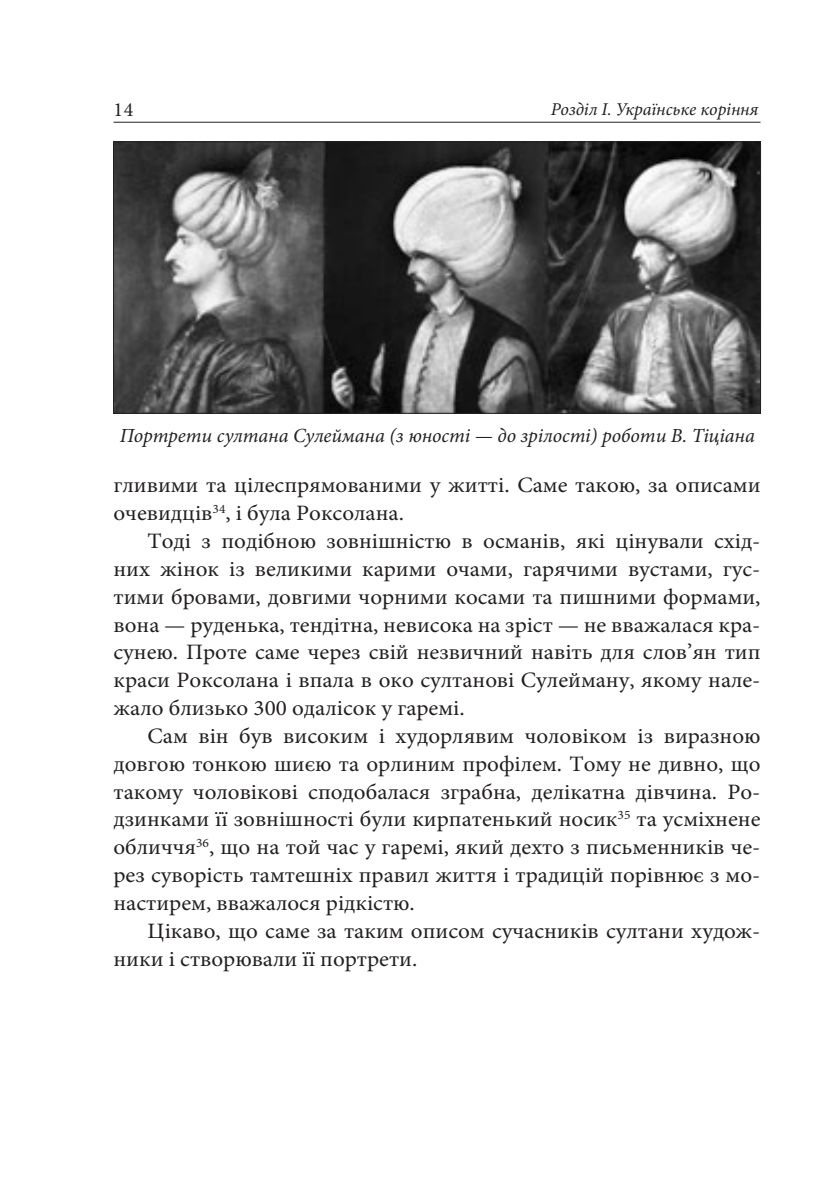
<style>
.page{position:relative;width:840px;height:1191px;background:#fff}
.page>*{position:absolute;margin:0;border:0;box-sizing:border-box;transform-origin:0 0}
.t1{font:22px/27.8px "Minion Pro";color:#231f20;scale:1.05 1}
.t2{font:italic 20px "Minion Pro";color:#231f20}
.t3{font:20px "Minion Pro";color:#231f20}
.t4{font:italic 18px "Minion Pro";color:#231f20}
.s1{font-size:30px;color:#fff}
</style>
<div class="page">
<svg style="left:157px;top:121px;width:21px;height:1px"></svg>
<hr style="left:113px;top:122px;width:647px;height:1px;background:#231f20">
<img style="left:115px;top:143px;width:643px;height:269px">
<div style="left:113px;top:141px;width:647px;height:273px;border:1px solid #231f20"></div>
<p class="t3" style="left:113px;top:97px;width:63px">14 <span class="s1">o</span></p>
<p class="t4" style="left:550px;top:97px;width:209px">Розділ І. Українське коріння</p>
<p class="t2" style="left:120px;top:422px;width:636px">Портрети султана Сулеймана (з юності — до зрілості) роботи В. Тіціана</p>
<p class="t1" style="left:113px;top:471px;width:617px">гливими та цілеспрямованими у житті. Саме такою, за описами очевидців<sup>34</sup>, і була Роксолана.</p>
<p class="t1" style="left:113px;top:527px;width:617px;text-align:justify;text-indent:34px">Тоді з подібною зовнішністю в османів, які цінували схід&shy;них жінок із великими карими очами, гарячими вустами, гус&shy;тими бровами, довгими чорними косами та пишними формами, вона — руденька, тендітна, невисока на зріст — не вважалася кра&shy;сунею. Проте саме через свій незвичний навіть для слов’ян тип краси Роксолана і впала в око султанові Сулейману, якому нале&shy;жало близько 300 одалісок у гаремі.</p>
<p class="t1" style="left:113px;top:722px;width:617px;text-align:justify;text-indent:34px">Сам він був високим і худорлявим чоловіком із виразною довгою тонкою шиєю та орлиним профілем. Тому не дивно, що такому чоловікові сподобалася зграбна, делікатна дівчина. Ро&shy;дзинками її зовнішності були кирпатенький носик<sup>35</sup> та усміхнене обличчя<sup>36</sup>, що на той час у гаремі, який дехто з письменників че&shy;рез суворість тамтешніх правил життя і традицій порівнює з мо&shy;настирем, вважалося рідкістю.</p>
<p class="t1" style="left:113px;top:917px;width:617px;text-indent:34px">Цікаво, що саме за таким описом сучасників султани худож&shy;ники і створювали її портрети.</p>
</div>
